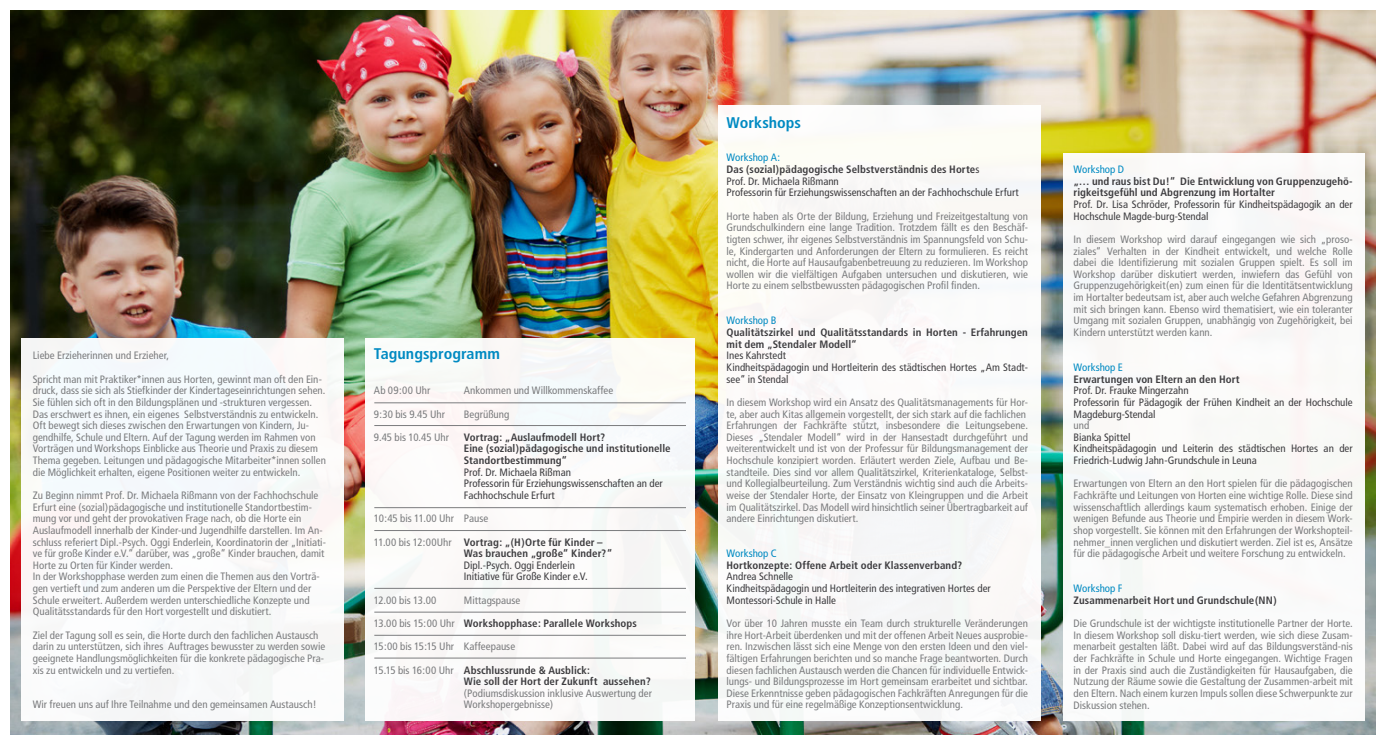
<style>
.page{position:relative;width:1386px;height:745px;background:#fff}
.page>*{position:absolute;margin:0;border:0;box-sizing:border-box;transform-origin:0 0}
.t1{font:700 condensed 15.5px "Frutiger";color:#008ac2;scale:1.04 1}
.t2{font:condensed 10.75px/11.6px "Frutiger";color:#7b7c7e}
.t3{font:condensed 10.75px/11.6px "Frutiger";color:#3e3d40}
.t4{font:700 condensed 10.75px/11.6px "Frutiger";letter-spacing:.005em;color:#3e3d40}
.t5{font:condensed 10.75px "Frutiger";color:#008ac2}
.s1{font-weight:700;color:#3e3d40}
.s2{color:#008ac2}
.s3{font-weight:700}
</style>
<div class="page">
<img style="left:11px;top:11px;width:1364px;height:722px">
<div style="left:21px;top:338px;width:323px;height:382px;background:#f8fafb"></div>
<div style="left:1063px;top:152px;width:301px;height:568px;background:#fff"></div>
<div style="left:365px;top:338px;width:329px;height:382px;background:#fff"></div>
<div style="left:718px;top:105px;width:322px;height:615px;background:#faf9f8"></div>
<hr style="left:374px;top:425px;width:312px;height:1px;background:#7b7c7e">
<hr style="left:374px;top:402px;width:312px;height:1px;background:#7b7c7e">
<hr style="left:374px;top:507px;width:312px;height:1px;background:#7b7c7e">
<hr style="left:374px;top:530px;width:312px;height:1px;background:#7b7c7e">
<hr style="left:374px;top:587px;width:312px;height:1px;background:#7b7c7e">
<hr style="left:374px;top:611px;width:312px;height:1px;background:#7b7c7e">
<hr style="left:374px;top:634px;width:312px;height:1px;background:#7b7c7e">
<hr style="left:374px;top:657px;width:312px;height:1px;background:#7b7c7e">
<p class="t2" style="left:33px;top:344px;width:291px;line-height:23.2px">Liebe Erzieherinnen und Erzieher,<br>Spricht man mit Praktiker*innen aus Horten, gewinnt man oft den Ein-</p>
<p class="t2" style="left:33px;top:384px;width:295px">druck, dass sie sich als Stiefkinder der Kindertageseinrichtungen sehen.<br>Sie fühlen sich oft in den Bildungsplänen und -strukturen vergessen.<br>Das erschwert es ihnen, ein eigenes Selbstverständnis zu entwickeln.<br>Oft bewegt sich dieses zwischen den Erwartungen von Kindern, Ju&shy;gendhilfe, Schule und Eltern. Auf der Tagung werden im Rahmen von Vorträgen und Workshops Einblicke aus Theorie und Praxis zu diesem Thema gegeben. Leitungen und pädagogische Mitarbeiter*innen sollen die Möglichkeit erhalten, eigene Positionen weiter zu entwickeln.</p>
<p class="t2" style="left:33px;top:489px;width:295px">Zu Beginn nimmt Prof. Dr. Michaela Rißmann von der Fachhochschule Erfurt eine (sozial)pädagogische und institutionelle Standortbestim&shy;mung vor und geht der provokativen Frage nach, ob die Horte ein Auslaufmodell innerhalb der Kinder-und Jugendhilfe darstellen. Im An&shy;schluss referiert Dipl.-Psych. Oggi Enderlein, Koordinatorin der „Initiati&shy;ve für große Kinder e.V.“ darüber, was „große“ Kinder brauchen, damit Horte zu Orten für Kinder werden.<br>In der Workshopphase werden zum einen die Themen aus den Vorträ&shy;gen vertieft und zum anderen um die Perspektive der Eltern und der Schule erweitert. Außerdem werden unterschiedliche Konzepte und Qualitätsstandards für den Hort vorgestellt und diskutiert.</p>
<p class="t2" style="left:33px;top:628px;width:294px">Ziel der Tagung soll es sein, die Horte durch den fachlichen Austausch darin zu unterstützen, sich ihres Auftrages bewusster zu werden sowie geeignete Handlungsmöglichkeiten für die konkrete pädagogische Pra&shy;xis zu entwickeln und zu vertiefen.</p>
<p class="t2" style="left:33px;top:698px;width:285px">Wir freuen uns auf Ihre Teilnahme und den gemeinsamen Austausch!</p>
<h1 class="t1" style="left:374px;top:344px;width:123px">Tagungsprogramm</h1>
<p class="t2" style="left:374px;top:384px;width:58px">Ab 09:00 Uhr</p>
<p class="t2" style="left:464px;top:384px;width:151px">Ankommen und Willkommenskaffee</p>
<p class="t2" style="left:374px;top:408px;width:73px">9:30 bis 9.45 Uhr</p>
<p class="t2" style="left:464px;top:408px;width:47px">Begrüßung</p>
<p class="t2" style="left:374px;top:431px;width:77px">9.45 bis 10.45 Uhr</p>
<p class="t4" style="left:464px;top:431px;width:208px">Vortrag: „Auslaufmodell Hort?<br>Eine (sozial)pädagogische und institutionelle<br>Standortbestimmung“</p>
<p class="t3" style="left:464px;top:466px;width:200px">Prof. Dr. Michaela Rißman<br>Professorin für Erziehungswissenschaften an der<br>Fachhochschule Erfurt</p>
<p class="t2" style="left:374px;top:506px;width:230px;line-height:23.2px">10:45 bis 11.00 Uhr Pause<br>11.00 bis 12:00Uhr <span class="s1">Vortrag: „(H)Orte für Kinder –</span></p>
<p class="t4" style="left:464px;top:547px;width:150px">Was brauchen „große“ Kinder?“</p>
<p class="t3" style="left:464px;top:559px;width:125px">Dipl.-Psych. Oggi Enderlein<br>Initiative für Große Kinder e.V.</p>
<p class="t2" style="left:374px;top:594px;width:64px">12.00 bis 13.00</p>
<p class="t2" style="left:374px;top:588px;width:264px;line-height:23.2px;text-indent:90px">Mittagspause<br>13.00 bis 15:00 Uhr <span class="s1">Workshopphase: Parallele Workshops </span>15:00 bis 15:15 Uhr Kaffeepause<br>15.15 bis 16:00 Uhr <span class="s1">Abschlussrunde &amp; Ausblick:</span></p>
<p class="t4" style="left:464px;top:675px;width:188px">Wie soll der Hort der Zukunft aussehen?</p>
<p class="t2" style="left:464px;top:687px;width:190px">(Podiumsdiskussion inklusive Auswertung der<br>Workshopergebnisse)</p>
<h1 class="t1" style="left:726px;top:113px;width:73px">Workshops</h1>
<p class="t3" style="left:726px;top:152px;width:294px"><span class="s2">Workshop A:<br></span><span class="s3">Das (sozial)pädagogische Selbstverständnis des Horte</span>s<br>Prof. Dr. Michaela Rißmann<br>Professorin für Erziehungswissenschaften an der Fachhochschule Erfurt</p>
<p class="t2" style="left:726px;top:210px;width:303px;text-align:justify">Horte haben als Orte der Bildung, Erziehung und Freizeitgestaltung von Grundschulkindern eine lange Tradition. Trotzdem fällt es den Beschäf&shy;tigten schwer, ihr eigenes Selbstverständnis im Spannungsfeld von Schu&shy;le, Kindergarten und Anforderungen der Eltern zu formulieren. Es reicht nicht, die Horte auf Hausaufgabenbetreuung zu reduzieren. Im Workshop wollen wir die vielfältigen Aufgaben untersuchen und diskutieren, wie Horte zu einem selbstbewussten pädagogischen Profil finden.</p>
<p class="t5" style="left:726px;top:314px;width:51px">Workshop B</p>
<p class="t4" style="left:726px;top:326px;width:303px">Qualitätszirkel und Qualitätsstandards in Horten - Erfahrungen mit dem „Stendaler Modell“</p>
<p class="t3" style="left:726px;top:349px;width:303px">Ines Kahrstedt<br>Kindheitspädagogin und Hortleiterin des städtischen Hortes „Am Stadt&shy;see“ in Stendal</p>
<p class="t2" style="left:726px;top:396px;width:303px">In diesem Workshop wird ein Ansatz des Qualitätsmanagements für Hor&shy;te, aber auch Kitas allgemein vorgestellt, der sich stark auf die fachlichen Erfahrungen der Fachkräfte stützt, insbesondere die Leitungsebene.<br>Dieses „Stendaler Modell“ wird in der Hansestadt durchgeführt und weiterentwickelt und ist von der Professur für Bildungsmanagement der Hochschule konzipiert worden. Erläutert werden Ziele, Aufbau und Be&shy;standteile. Dies sind vor allem Qualitätszirkel, Kriterienkataloge, Selbst&shy;und Kollegialbeurteilung. Zum Verständnis wichtig sind auch die Arbeits&shy;weise der Stendaler Horte, der Einsatz von Kleingruppen und die Arbeit im Qualitätszirkel. Das Modell wird hinsichtlich seiner Übertragbarkeit auf andere Einrichtungen diskutiert.</p>
<p class="t5" style="left:726px;top:547px;width:52px">Workshop C</p>
<p class="t4" style="left:726px;top:559px;width:237px">Hortkonzepte: Offene Arbeit oder Klassenverband?</p>
<p class="t3" style="left:726px;top:570px;width:266px">Andrea Schnelle<br>Kindheitspädagogin und Hortleiterin des integrativen Hortes der<br>Montessori-Schule in Halle</p>
<p class="t2" style="left:726px;top:617px;width:303px;text-align:justify">Vor über 10 Jahren musste ein Team durch strukturelle Veränderungen ihre Hort-Arbeit überdenken und mit der offenen Arbeit Neues ausprobie&shy;ren. Inzwischen lässt sich eine Menge von den ersten Ideen und den viel&shy;fältigen Erfahrungen berichten und so manche Frage beantworten. Durch diesen fachlichen Austausch werden die Chancen für individuelle Entwick&shy;lungs- und Bildungsprozesse im Hort gemeinsam erarbeitet und sichtbar.<br>Diese Erkenntnisse geben pädagogischen Fachkräften Anregungen für die Praxis und für eine regelmäßige Konzeptionsentwicklung.</p>
<p class="t5" style="left:1073px;top:163px;width:52px">Workshop D</p>
<p class="t4" style="left:1073px;top:175px;width:281px">„… und raus bist Du!“ Die Entwicklung von Gruppenzugehö&shy;rigkeitsgefühl und Abgrenzung im Hortalter</p>
<p class="t3" style="left:1073px;top:198px;width:281px">Prof. Dr. Lisa Schröder, Professorin für Kindheitspädagogik an der<br>Hochschule Magde-burg-Stendal</p>
<p class="t2" style="left:1073px;top:233px;width:281px;text-align:justify">In diesem Workshop wird darauf eingegangen wie sich „proso&shy;ziales“ Verhalten in der Kindheit entwickelt, und welche Rolle dabei die Identifizierung mit sozialen Gruppen spielt. Es soll im Workshop darüber diskutiert werden, inwiefern das Gefühl von Gruppenzugehörigkeit(en) zum einen für die Identitätsentwicklung im Hortalter bedeutsam ist, aber auch welche Gefahren Abgrenzung mit sich bringen kann. Ebenso wird thematisiert, wie ein toleranter Umgang mit sozialen Gruppen, unabhängig von Zugehörigkeit, bei Kindern unterstützt werden kann.</p>
<p class="t5" style="left:1073px;top:361px;width:51px">Workshop E</p>
<p class="t4" style="left:1073px;top:373px;width:167px">Erwartungen von Eltern an den Hort</p>
<p class="t3" style="left:1073px;top:384px;width:281px">Prof. Dr. Frauke Mingerzahn<br>Professorin für Pädagogik der Frühen Kindheit an der Hochschule<br>Magdeburg-Stendal</p>
<p class="t2" style="left:1073px;top:419px;width:17px">und</p>
<p class="t3" style="left:1073px;top:431px;width:281px">Bianka Spittel<br>Kindheitspädagogin und Leiterin des städtischen Hortes an der<br>Friedrich-Ludwig Jahn-Grundschule in Leuna</p>
<p class="t2" style="left:1073px;top:477px;width:281px;text-align:justify">Erwartungen von Eltern an den Hort spielen für die pädagogischen Fachkräfte und Leitungen von Horten eine wichtige Rolle. Diese sind wissenschaftlich allerdings kaum systematisch erhoben. Einige der wenigen Befunde aus Theorie und Empirie werden in diesem Work&shy;shop vorgestellt. Sie können mit den Erfahrungen der Workshopteil&shy;nehmer_innen verglichen und diskutiert werden. Ziel ist es, Ansätze für die pädagogische Arbeit und weitere Forschung zu entwickeln.</p>
<p class="t5" style="left:1073px;top:581px;width:50px">Workshop F</p>
<p class="t4" style="left:1073px;top:593px;width:204px">Zusammenarbeit Hort und Grundschule(NN)</p>
<p class="t2" style="left:1073px;top:617px;width:281px;text-align:justify">Die Grundschule ist der wichtigste institutionelle Partner der Horte.<br>In diesem Workshop soll disku-tiert werden, wie sich diese Zusam&shy;menarbeit gestalten läßt. Dabei wird auf das Bildungsverständ-nis der Fachkräfte in Schule und Horte eingegangen. Wichtige Fragen in der Praxis sind auch die Zuständigkeiten für Hausaufgaben, die Nutzung der Räume sowie die Gestaltung der Zusammen-arbeit mit den Eltern. Nach einem kurzen Impuls sollen diese Schwerpunkte zur Diskussion stehen.</p>
</div>
